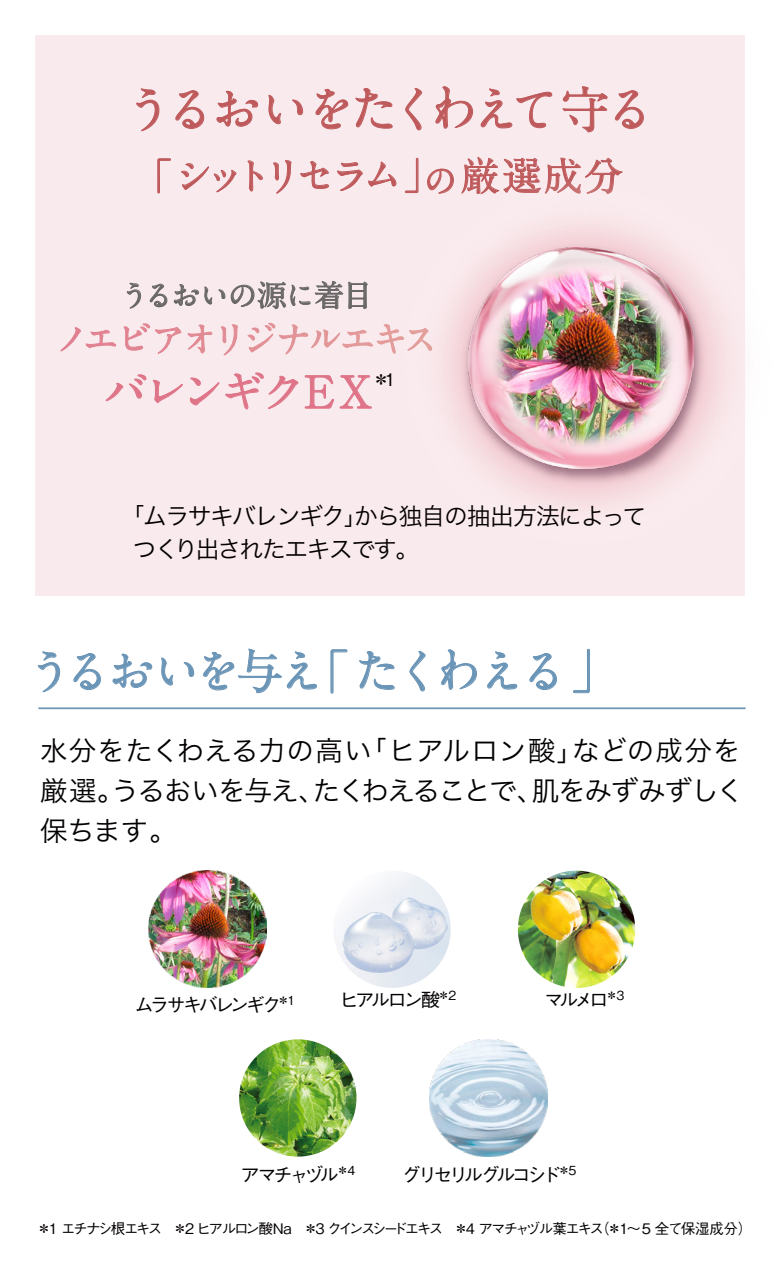
<style>
.page{position:relative;width:780px;height:1276px;background:#fff}
.page>*{position:absolute;margin:0;border:0;box-sizing:border-box;transform-origin:0 0}
.t1{font:700 50px "A1 Mincho Std";letter-spacing:-.14em;color:#bf5a5c}
.t2{font:700 47.5px "A1 Mincho Std";letter-spacing:-.125em;color:#6b95b7}
.t3{font:700 44.75px "A1 Mincho Std";letter-spacing:-.095em;color:#df7488}
.t4{font:700 39.5px "A1 Mincho Std";letter-spacing:-.175em;color:#bf5a5c}
.t5{font:700 29.75px "A1 Mincho Std";letter-spacing:-.045em;color:#686666}
.t6{font:27.5px/40px "Hira Kaku Pro W3";letter-spacing:-.02em;color:#040000;text-align:justify}
.t7{font:23.75px/32.5px "Hira Kaku Pro N W3";letter-spacing:-.06em;color:#040000}
.t8{font:500 19.25px "Gothic BBB Pr 6";letter-spacing:-.19em;color:#040000}
.t9{font:500 19.25px "Gothic BBB Pr 6";letter-spacing:-.16em;color:#040000}
.t10{font:500 17.5px "Gothic BBB Pr 6";color:#040000}
.t11{font:500 14.5px "Gothic BBB Pr 6";letter-spacing:-.165em;color:#040000}
.s1{font-size:37.5px}
.s2{font-size:33.75px}
</style>
<div class="page">
<div style="left:35px;top:35px;width:709px;height:560px;background:#f9eaed"></div>
<svg style="left:136px;top:88px;width:23px;height:43px"></svg>
<svg style="left:175px;top:90px;width:29px;height:39px"></svg>
<svg style="left:216px;top:91px;width:42px;height:36px"></svg>
<svg style="left:268px;top:95px;width:35px;height:29px"></svg>
<svg style="left:582px;top:86px;width:7px;height:2px"></svg>
<svg style="left:157px;top:158px;width:14px;height:35px"></svg>
<svg style="left:181px;top:163px;width:55px;height:29px"></svg>
<svg style="left:247px;top:160px;width:16px;height:32px"></svg>
<svg style="left:273px;top:160px;width:18px;height:34px"></svg>
<svg style="left:300px;top:172px;width:7px;height:6px"></svg>
<img style="left:307px;top:88px;width:438px;height:508px">
<img style="left:457px;top:242px;width:252px;height:247px">
<img style="left:468px;top:247px;width:225px;height:221px">
<svg style="left:105px;top:374px;width:78px;height:29px"></svg>
<svg style="left:189px;top:365px;width:183px;height:45px"></svg>
<svg style="left:60px;top:327px;width:56px;height:25px"></svg>
<svg style="left:123px;top:323px;width:90px;height:31px"></svg>
<svg style="left:221px;top:324px;width:17px;height:32px"></svg>
<svg style="left:247px;top:316px;width:185px;height:39px"></svg>
<svg style="left:127px;top:283px;width:14px;height:25px"></svg>
<svg style="left:150px;top:284px;width:17px;height:23px"></svg>
<svg style="left:174px;top:284px;width:51px;height:22px"></svg>
<svg style="left:231px;top:281px;width:136px;height:28px"></svg>
<hr style="left:39px;top:707px;width:706px;height:2px;background:#6b95b7">
<svg style="left:38px;top:651px;width:22px;height:41px"></svg>
<svg style="left:73px;top:653px;width:28px;height:37px"></svg>
<svg style="left:112px;top:653px;width:40px;height:35px"></svg>
<svg style="left:161px;top:657px;width:33px;height:29px"></svg>
<svg style="left:203px;top:649px;width:114px;height:44px"></svg>
<svg style="left:330px;top:649px;width:17px;height:45px"></svg>
<svg style="left:359px;top:651px;width:36px;height:39px"></svg>
<svg style="left:409px;top:651px;width:17px;height:40px"></svg>
<svg style="left:441px;top:649px;width:36px;height:41px"></svg>
<svg style="left:487px;top:651px;width:30px;height:38px"></svg>
<svg style="left:529px;top:653px;width:28px;height:37px"></svg>
<svg style="left:573px;top:649px;width:17px;height:44px"></svg>
<img style="left:149px;top:870px;width:117px;height:118px">
<img style="left:430px;top:1039px;width:117px;height:117px">
<img style="left:239px;top:1039px;width:117px;height:117px;border-radius:59px">
<img style="left:333px;top:870px;width:118px;height:118px;border-radius:59px">
<img style="left:518px;top:870px;width:117px;height:118px;border-radius:59px">
<h1 class="t1" style="left:124px;top:69px;width:532px">うるおいをたくわえて守る</h1>
<h3 class="t4" style="left:134px;top:144px;width:490px"><span class="s1">「</span>シットリセラム<span class="s1">」</span><span class="s2">の</span>厳選成分</h3>
<p class="t5" style="left:120px;top:271px;width:254px">うるおいの源に着目</p>
<h3 class="t3" style="left:103px;top:355px;width:271px">バレンギクEX</h3>
<p class="t10" style="left:372px;top:365px;width:25px">＊1</p>
<p class="t7" style="left:133px;top:498px;width:515px;text-indent:-12px">「ムラサキバレンギク」から独自の抽出方法によってつくり出されたエキスです。</p>
<h2 class="t2" style="left:26px;top:633px;width:594px">うるおいを与え「たくわえる」</h2>
<p class="t6" style="left:40px;top:728px;width:705px">水分をたくわえる力の高い「ヒアルロン酸」などの成分を厳選。うるおいを与え、たくわえることで、肌をみずみずしく保ちます。</p>
<p class="t9" style="left:134px;top:989px;width:162px">ムラサキバレンギク<sup>＊1</sup></p>
<p class="t8" style="left:544px;top:984px;width:82px">マルメロ<sup>＊3</sup></p>
<p class="t8" style="left:339px;top:984px;width:118px">ヒアルロン酸<sup>＊2</sup></p>
<p class="t8" style="left:240px;top:1159px;width:116px">アマチャヅル<sup>＊4</sup></p>
<p class="t8" style="left:401px;top:1159px;width:176px">グリセリルグルコシド<sup>＊5</sup></p>
<p class="t11" style="left:37px;top:1216px;width:716px">＊1 エチナシ根エキス　＊2 ヒアルロン酸Na　＊3 クインスシードエキス　＊4 アマチャヅル葉エキス（＊1～ 5 全て保湿成分）</p>
</div>
